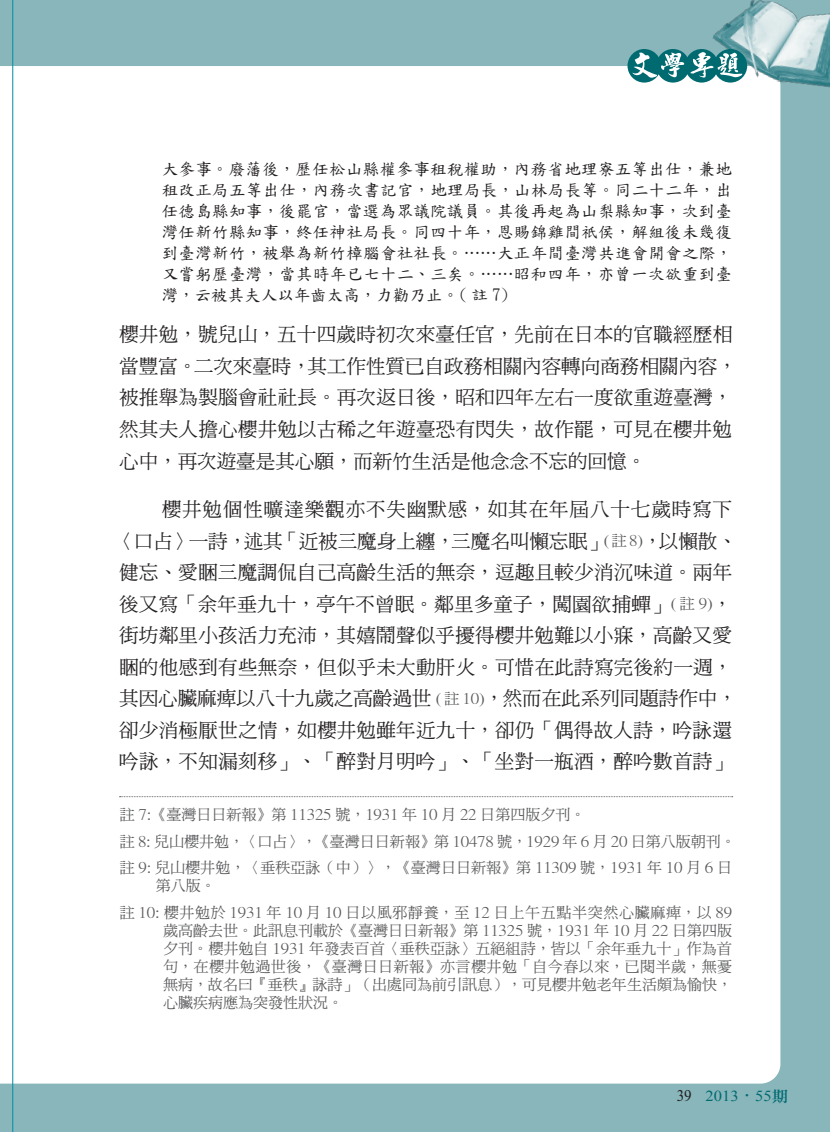
<style>
.page{position:relative;width:830px;height:1132px;background:#fff}
.page>*{position:absolute;margin:0;border:0;box-sizing:border-box;transform-origin:0 0}
.t1{font:19.5px/31.5px "DF Ming Md HKP BF";letter-spacing:.015em;color:#231f20}
.t2{font:16.5px/21px "DF Kai Shu SB Estd BF";letter-spacing:.02em;color:#231f20;text-align:justify}
.t3{font:15.15px "Times New Roman";color:#006a71;scale:1.09 1}
.t4{font:15px/18px "DF Ming Md HKP BF";color:#57585a}
.t5{font:15px/26.5px "DF Ming Md HKP BF";letter-spacing:.045em;color:#57585a}
.s1{font-size:15px;color:#57585a}
.s2{font-family:"DF Li Song Md HK BF";font-size:15px;color:#231f20}
.s3{font-family:"Adobe Ming Std";font-weight:300}
.s4{font-family:"DF Li Song Md HK BF"}
</style>
<div class="page">
<div style="left:0;top:0;width:13px;height:1131px;background:#88b6bb"></div>
<svg style="left:0;top:66px;width:13px;height:1017px;background:#f0f8f9"></svg>
<div style="left:13px;top:0;width:816px;height:1131px;background:#88b6bb"></div>
<div style="left:14px;top:66px;width:766px;height:1017px;background:#fff"></div>
<img style="left:709px;top:0;width:120px;height:91px">
<hr style="left:13px;top:0;width:1px;height:1131px;background:#008da8">
<svg style="left:627px;top:49px;width:33px;height:34px"></svg>
<div style="left:656px;top:49px;width:33px;height:34px;background:#006a71;border-radius:50%"></div>
<div style="left:684px;top:49px;width:34px;height:34px;background:#006a71;border-radius:50%"></div>
<div style="left:713px;top:49px;width:33px;height:34px;background:#006a71;border-radius:50%"></div>
<svg style="left:632px;top:52px;width:51px;height:26px"></svg>
<svg style="left:690px;top:52px;width:52px;height:26px"></svg>
<svg style="left:119px;top:796px;width:613px;height:1px"></svg>
<p class="t2" style="left:162px;top:158px;width:571px">大參事。廢藩後，歷任松山縣權參事租稅權助，內務省地理寮五等出仕，兼地租改正局五等出仕，內務次書記官，地理局長，山林局長等。同二十二年，出任德島縣知事，後罷官，當選為眾議院議員。其後再起為山梨縣知事，次到臺灣任新竹縣知事，終任神社局長。同四十年，恩賜錦雞間祇侯，解組後未幾復到臺灣新竹，被舉為新竹樟腦會社社長。……大正年間臺灣共進會開會之際，又嘗躬歷臺灣，當其時年已七十二、三矣。……昭和四年，亦曾一次欲重到臺灣，云被其夫人以年齒太高，力勸乃止。( 註7)</p>
<p class="t1" style="left:119px;top:319px;width:619px">櫻井勉，號兒山，五十四歲時初次來臺任官，先前在日本的官職經歷相當豐富。二次來臺時，其工作性質已自政務相關內容轉向商務相關內容，被推舉為製腦會社社長。再次返日後，昭和四年左右一度欲重遊臺灣，然其夫人擔心櫻井勉以古稀之年遊臺恐有閃失，故作罷，可見在櫻井勉心中，再次遊臺是其心願，而新竹生活是他念念不忘的回憶。</p>
<p class="t1" style="left:114px;top:494px;width:624px;text-indent:47px">櫻井勉個性曠達樂觀亦不失幽默感，如其在年屆八十七歲時寫下〈口占〉一詩，述其「近被三魔身上纏，三魔名叫懶忘眠」<span class="s1">( 註 8)</span>，以懶散、健忘、愛睏三魔調侃自己高齡生活的無奈，逗趣且較少消沉味道。兩年後又寫「余年垂九十，亭午不曾眠。鄰里多童子，闖園欲捕蟬」<span class="s1">( 註 9)</span>，街坊鄰里小孩活力充沛，其嬉鬧聲似乎擾得櫻井勉難以小寐，高齡又愛睏的他感到有些無奈，但似乎未大動肝火。可惜在此詩寫完後約一週，其因心臟麻痺以八十九歲之高齡過世 <span class="s1">( 註 10)</span>，然而在此系列同題詩作中，卻少消極厭世之情，如櫻井勉雖年近九十，卻仍「偶得故人詩，吟詠還吟詠，不知漏刻移」、「醉對月明吟」、「坐對一瓶酒，醉吟數首詩」</p>
<p class="t4" style="left:120px;top:801px;width:617px;line-height:26.5px">註 7:《臺灣日日新報》第 11325 號，1931 年 10 月 22 日第四版夕刊。<br>註 8: 兒山櫻井勉，〈口占〉，《臺灣日日新報》第 10478 號，1929 年 6 月 20 日第八版朝刊。註 9: 兒山櫻井勉，〈垂秩亞詠（中）〉，《臺灣日日新報》第 11309 號，1931 年 10 月 6 日</p>
<p class="t5" style="left:120px;top:872px;width:613px;text-indent:36px">第八版。<br>註 10: 櫻井勉於 1931 年 10 月 10 日以風邪靜養，至 12 日上午五點半突然心臟麻痺，以 89</p>
<p class="t4" style="left:163px;top:921px;width:570px;text-align:justify">歲高齡去世。此訊息刊載於《臺灣日日新報》第 11325 號，1931 年 10 月 22 日第四版夕刊。櫻井勉自 1931 年發表百首〈垂秩亞詠〉五絕組詩，皆以「余年垂九十」作為首句，在櫻井勉過世後，《臺灣日日新報》亦言櫻井勉「自今春以來，已閱半歲，無憂無病，故名曰『垂秩』詠詩」（出處同為前引訊息），可見櫻井勉老年生活頗為愉快，心臟疾病應為突發性狀況。</p>
<p class="t3" style="left:676px;top:1084px;width:104px"><span class="s2">39</span> 2013<span class="s3">‧</span>55<span class="s4">期</span></p>
</div>
